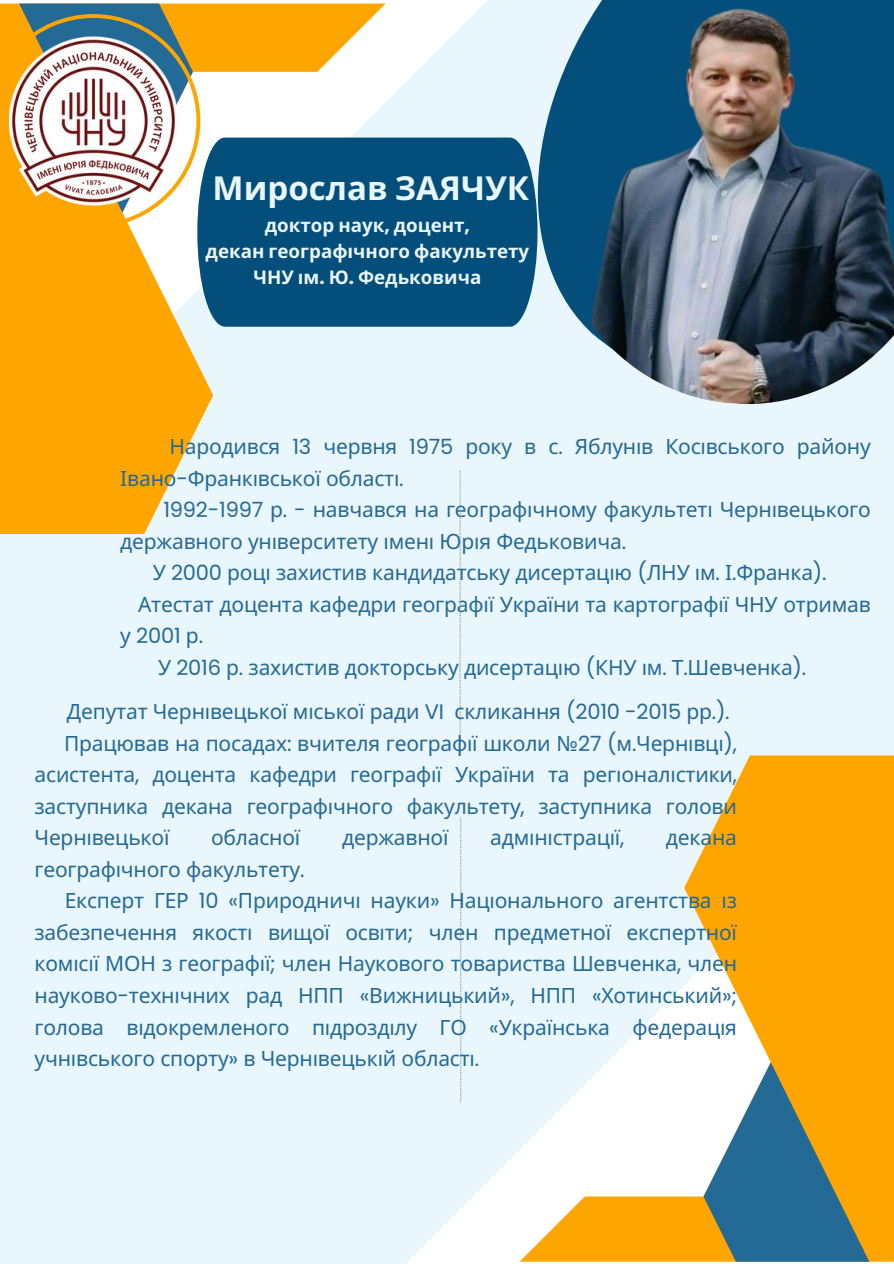
<style>
.page{position:relative;width:894px;height:1264px;background:#fff}
.page>*{position:absolute;margin:0;border:0;box-sizing:border-box;transform-origin:0 0}
.t1{font:700 33px "Noto Sans";color:#e9f6fb}
.t2{font:21px "Noto Sans";letter-spacing:-.01em;color:#246a96}
.t3{font:21px "Poppins";color:#246a96}
.t4{font:700 18.75px/25.8px "Noto Sans";color:#e9f6fb;text-align:center}
.s1{font-family:"Poppins"}
.s2{font-family:"Noto Sans"}
</style>
<div class="page">
<div style="left:0;top:0;width:893px;height:1263px;background:#e9f6fb"></div>
<div style="left:511px;top:0;width:382px;height:413px;background:#e9f6fb"></div>
<img style="left:545px;top:0;width:348px;height:410px">
<svg style="left:0;top:4px;width:385px;height:529px;background:#f7cd79"></svg>
<svg style="left:0;top:4px;width:200px;height:224px"></svg>
<div style="left:197px;top:137px;width:340px;height:190px;background:#034e7b"></div>
<svg style="left:519px;top:755px;width:374px;height:506px"></svg>
<svg style="left:703px;top:1062px;width:166px;height:199px;background:#8a9273"></svg>
<svg style="left:459px;top:470px;width:1px;height:285px"></svg>
<svg style="left:460px;top:817px;width:1px;height:285px"></svg>
<p class="t1" style="left:212px;top:165px;width:318px">Мирослав ЗАЯЧУК</p>
<p class="t4" style="left:265px;top:211px;width:206px">доктор наук<span class="s1">,</span> доцент<span class="s1">,</span></p>
<p class="t4" style="left:205px;top:237px;width:325px">декан географі чного факультету<br>ЧНУ і м<span class="s1">.</span> Ю<span class="s1">.</span> Федьковича</p>
<p class="t2" style="left:169px;top:432px;width:702px">Народився <span class="s1">13</span> червня <span class="s1">1975</span> року в с<span class="s1">.</span> Яблуні в Косі вського району</p>
<p class="t2" style="left:120px;top:463px;width:285px">Івано<span class="s1">-</span>Франкі вської області<span class="s1">.</span></p>
<p class="t2" style="left:163px;top:495px;width:708px"><span class="s1">1992-1997</span> р<span class="s1">. -</span> навчався на географічному факультеті Черні вецького</p>
<p class="t2" style="left:120px;top:526px;width:507px">державного уні верситету і мені Юрія Федьковича<span class="s1">.</span></p>
<p class="t2" style="left:153px;top:558px;width:675px">У <span class="s1">2000</span> році захистив кандидатську дисертаці ю <span class="s1">(</span>ЛНУ і м<span class="s1">.</span> І<span class="s1">.</span>Франка<span class="s1">).</span></p>
<p class="t2" style="left:138px;top:589px;width:734px">Атестат доцента кафедри географії України та картографії ЧНУ отримав</p>
<p class="t3" style="left:120px;top:621px;width:84px"><span class="s2">у</span> 2001 <span class="s2">р</span>.</p>
<p class="t2" style="left:158px;top:652px;width:649px">У <span class="s1">2016</span> р<span class="s1">.</span> захистив докторську дисертаці ю <span class="s1">(</span>КНУ і м<span class="s1">.</span> Т<span class="s1">.</span>Шевченка<span class="s1">).</span></p>
<h1 class="t2" style="left:67px;top:697px;width:664px">Депутат Черні вецької міської ради <span class="s1">VI</span> скликання <span class="s1">(2010 -2015</span> рр<span class="s1">.).</span></h1>
<h1 class="t2" style="left:64px;top:728px;width:674px">Працював на посадах<span class="s1">:</span> вчителя географії школи №<span class="s1">27 (</span>м<span class="s1">.</span>Черні вці<span class="s1">),</span></h1>
<h1 class="t2" style="left:35px;top:760px;width:703px">асистента<span class="s1">,</span> доцента кафедри географії України та регі оналі стики<span class="s1">,</span></h1>
<h1 class="t2" style="left:35px;top:791px;width:703px">заступника декана географі чного факультету<span class="s1">,</span> заступника голови</h1>
<h1 class="t2" style="left:35px;top:823px;width:136px">Черні вецької</h1>
<h1 class="t2" style="left:211px;top:823px;width:91px">обласної</h1>
<h1 class="t2" style="left:342px;top:823px;width:108px">державної</h1>
<h1 class="t2" style="left:490px;top:823px;width:136px">адмі ні страції<span class="s1">,</span></h1>
<h1 class="t2" style="left:665px;top:823px;width:73px">декана</h1>
<h1 class="t2" style="left:35px;top:854px;width:271px">географі чного факультету<span class="s1">.</span></h1>
<h1 class="t2" style="left:65px;top:886px;width:673px">Експерт ГЕР <span class="s1">10 «</span>Природничі науки<span class="s1">»</span> Національного агентства із</h1>
<h1 class="t2" style="left:35px;top:917px;width:703px">забезпечення якості вищої освіти<span class="s1">;</span> член предметної експертної</h1>
<h1 class="t2" style="left:35px;top:949px;width:703px">комісії МОН з географії<span class="s1">;</span> член Наукового товариства Шевченка<span class="s1">,</span> член</h1>
<h1 class="t2" style="left:35px;top:980px;width:703px">науково<span class="s1">-</span>технічних рад НПП <span class="s1">«</span>Вижницький<span class="s1">»,</span> НПП <span class="s1">«</span>Хотинський<span class="s1">»;</span></h1>
<h1 class="t2" style="left:35px;top:1012px;width:703px">голова відокремленого підрозділу ГО <span class="s1">«</span>Українська федерація</h1>
<h1 class="t2" style="left:35px;top:1043px;width:446px">учні вського спорту<span class="s1">»</span> в Черні вецькі й області<span class="s1">.</span></h1>
</div>
